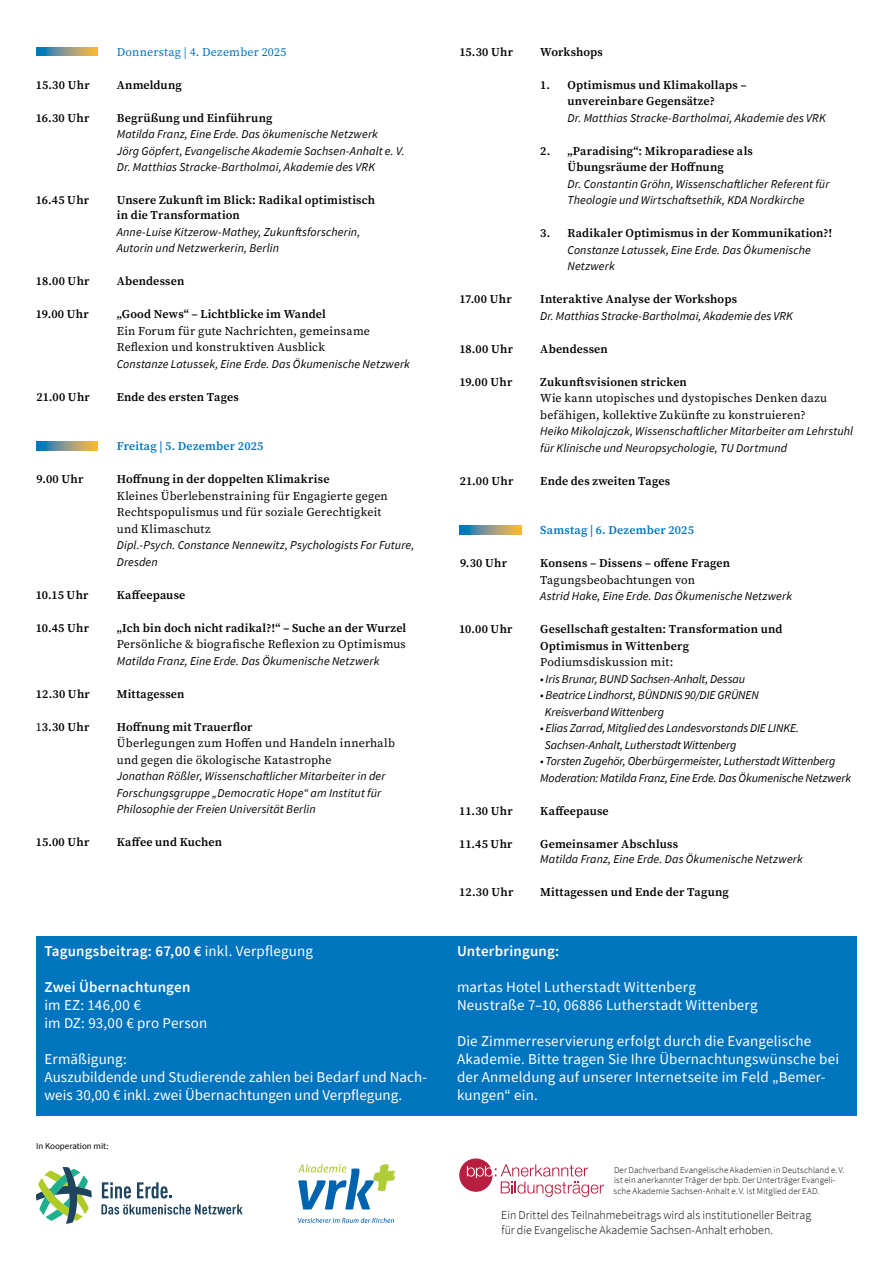
<style>
.page{position:relative;width:893px;height:1263px;background:#fff}
.page>*{position:absolute;margin:0;border:0;box-sizing:border-box;transform-origin:0 0}
.t1{font:15px/18px "Source Sans Pro";letter-spacing:.01em;color:#fff}
.t2{font:600 15px "Source Sans Pro";letter-spacing:.01em;color:#fff}
.t3{font:italic 12px/16.5px "Source Sans Pro";letter-spacing:.01em;color:#000}
.t4{font:600 12px/16.5px "Source Serif Pro";letter-spacing:.015em;color:#000}
.t5{font:12px/16.5px "Source Serif Pro";letter-spacing:.015em;color:#000}
.t6{font:italic 12px/16.5px "Source Sans Pro";letter-spacing:-.01em;color:#000}
.t7{font:300 12px/15px "Source Sans Pro";color:#000}
.t8{font:600 12px "Source Serif Pro";letter-spacing:.015em;color:#0075bf}
.t9{font:12px "Source Serif Pro";letter-spacing:.015em;color:#0075bf}
.t10{font:300 9px/10.5px "Source Sans Pro";letter-spacing:.01em;color:#000}
.t11{font:9px "Source Sans Pro";color:#000}
.s1{font-weight:400}
</style>
<div class="page">
<svg style="left:36px;top:47px;width:62px;height:9px"></svg>
<svg style="left:36px;top:442px;width:62px;height:8px"></svg>
<svg style="left:459px;top:526px;width:62px;height:8px"></svg>
<div style="left:36px;top:936px;width:821px;height:180px;background:#0075bf"></div>
<svg style="left:102px;top:1182px;width:29px;height:16px"></svg>
<svg style="left:137px;top:1182px;width:35px;height:16px"></svg>
<svg style="left:101px;top:1204px;width:142px;height:10px"></svg>
<svg style="left:36px;top:1167px;width:56px;height:57px"></svg>
<svg style="left:298px;top:1218px;width:96px;height:5px"></svg>
<svg style="left:298px;top:1164px;width:98px;height:45px"></svg>
<svg style="left:459px;top:1158px;width:145px;height:39px"></svg>
<p class="t9" style="left:117px;top:43px;width:171px">Donnerstag | 4. Dezember 2025</p>
<p class="t4" style="left:36px;top:76px;width:55px">15.30 Uhr</p>
<p class="t4" style="left:117px;top:76px;width:67px">Anmeldung</p>
<p class="t4" style="left:36px;top:109px;width:55px">16.30 Uhr</p>
<p class="t4" style="left:117px;top:109px;width:157px">Begrüßung und Einführung</p>
<p class="t3" style="left:117px;top:126px;width:289px">Matilda Franz, Eine Erde. Das ökumenische Netzwerk<br>Jörg Göpfert, Evangelische Akademie Sachsen-Anhalt e. V.<br>Dr. Matthias Stracke-Bartholmai, Akademie des VRK</p>
<p class="t4" style="left:36px;top:192px;width:55px">16.45 Uhr</p>
<p class="t4" style="left:117px;top:192px;width:260px;line-height:15px">Unsere Zukunft im Blick: Radikal optimistisch in die Transformation</p>
<p class="t3" style="left:117px;top:223px;width:245px">Anne-Luise Kitzerow-Mathey, Zukunftsforscherin,<br>Autorin und Netzwerkerin, Berlin</p>
<p class="t4" style="left:36px;top:273px;width:55px">18.00 Uhr</p>
<p class="t4" style="left:117px;top:273px;width:69px">Abendessen</p>
<p class="t4" style="left:36px;top:306px;width:54px">19.00 Uhr</p>
<p class="t4" style="left:117px;top:306px;width:211px">„Good News“ – Lichtblicke im Wandel</p>
<p class="t5" style="left:117px;top:322px;width:255px">Ein Forum für gute Nachrichten, gemeinsame<br>Reflexion und konstruktiven Ausblick</p>
<p class="t3" style="left:117px;top:355px;width:295px">Constanze Latussek, Eine Erde. Das Ökumenische Netzwerk</p>
<p class="t4" style="left:36px;top:388px;width:55px">21.00 Uhr</p>
<p class="t4" style="left:117px;top:388px;width:124px">Ende des ersten Tages</p>
<p class="t8" style="left:117px;top:438px;width:148px">Freitag | 5. Dezember 2025</p>
<p class="t4" style="left:37px;top:471px;width:48px">9.00 Uhr</p>
<p class="t4" style="left:117px;top:471px;width:214px">Hoffnung in der doppelten Klimakrise</p>
<p class="t5" style="left:117px;top:487px;width:273px">Kleines Überlebenstraining für Engagierte gegen<br>Rechtspopulismus und für soziale Gerechtigkeit und Klimaschutz</p>
<p class="t3" style="left:117px;top:537px;width:299px">Dipl.-Psych. Constance Nennewitz, Psychologists For Future,<br>Dresden</p>
<p class="t4" style="left:36px;top:586px;width:54px">10.15 Uhr</p>
<p class="t4" style="left:117px;top:586px;width:70px">Kaffeepause</p>
<p class="t4" style="left:36px;top:619px;width:55px">10.45 Uhr</p>
<p class="t4" style="left:117px;top:619px;width:291px">„Ich bin doch nicht radikal?!“ – Suche an der Wurzel</p>
<p class="t5" style="left:117px;top:636px;width:291px">Persönliche &amp; biografische Reflexion zu Optimismus</p>
<p class="t3" style="left:117px;top:652px;width:264px">Matilda Franz, Eine Erde. Das Ökumenische Netzwerk</p>
<p class="t4" style="left:36px;top:685px;width:56px">12.30 Uhr</p>
<p class="t4" style="left:117px;top:685px;width:69px">Mittagessen</p>
<p class="t4" style="left:36px;top:718px;width:55px"><span class="s1">1</span>3.30 Uhr</p>
<p class="t4" style="left:117px;top:718px;width:137px">Hoffnung mit Trauerflor</p>
<p class="t5" style="left:117px;top:735px;width:280px">Überlegungen zum Hoffen und Handeln innerhalb und gegen die ökologische Katastrophe</p>
<p class="t3" style="left:117px;top:768px;width:270px">Jonathan Rößler, Wissenschaftlicher Mitarbeiter in der<br>Forschungsgruppe „Democratic Hope“ am Institut für<br>Philosophie der Freien Universität Berlin</p>
<p class="t4" style="left:36px;top:834px;width:55px">15.00 Uhr</p>
<p class="t4" style="left:117px;top:834px;width:107px">Kaffee und Kuchen</p>
<p class="t2" style="left:45px;top:941px;width:270px">Tagungsbeitrag: 67,00 € <span class="s1">inkl. Verpflegung</span></p>
<p class="t2" style="left:45px;top:977px;width:147px">Zwei Übernachtungen</p>
<p class="t1" style="left:45px;top:996px;width:164px">im EZ: 146,00 €<br>im DZ: 93,00 € pro Person</p>
<p class="t1" style="left:45px;top:1050px;width:384px">Ermäßigung:<br>Auszubildende und Studierende zahlen bei Bedarf und Nach&shy;weis 30,00 € inkl. zwei Übernachtungen und Verpflegung.</p>
<p class="t11" style="left:36px;top:1140px;width:74px">In Kooperation mit:</p>
<p class="t4" style="left:459px;top:43px;width:55px">15.30 Uhr</p>
<p class="t4" style="left:540px;top:43px;width:64px">Workshops</p>
<p class="t4" style="left:540px;top:76px;width:208px;text-align:center">1. Optimismus und Klimakollaps – unvereinbare Gegensätze?</p>
<p class="t3" style="left:567px;top:109px;width:260px">Dr. Matthias Stracke-Bartholmai, Akademie des VRK</p>
<p class="t4" style="left:540px;top:142px;width:214px;text-align:center">2. „Paradising“: Mikroparadiese als<br>Übungsräume der Hoffnung</p>
<p class="t3" style="left:567px;top:175px;width:263px">Dr. Constantin Gröhn, Wissenschaftlicher Referent für<br>Theologie und Wirtschaftsethik, KDA Nordkirche</p>
<p class="t4" style="left:540px;top:225px;width:294px">3. Radikaler Optimismus in der Kommunikation?!</p>
<p class="t3" style="left:567px;top:241px;width:245px">Constanze Latussek, Eine Erde. Das Ökumenische<br>Netzwerk</p>
<p class="t4" style="left:459px;top:291px;width:54px">17.00 Uhr</p>
<p class="t4" style="left:540px;top:291px;width:198px">Interaktive Analyse der Workshops</p>
<p class="t3" style="left:540px;top:307px;width:254px">Dr. Matthias Stracke-Bartholmai, Akademie des VRK</p>
<p class="t4" style="left:459px;top:340px;width:55px">18.00 Uhr</p>
<p class="t4" style="left:540px;top:340px;width:69px">Abendessen</p>
<p class="t4" style="left:459px;top:373px;width:54px">19.00 Uhr</p>
<p class="t4" style="left:540px;top:373px;width:148px">Zukunftsvisionen stricken</p>
<p class="t5" style="left:540px;top:390px;width:289px">Wie kann utopisches und dystopisches Denken dazu befähigen, kollektive Zukünfte zu konstruieren?</p>
<p class="t3" style="left:540px;top:423px;width:314px">Heiko Mikolajczak, Wissenschaftlicher Mitarbeiter am Lehrstuhl für Klinische und Neuropsychologie, TU Dortmund</p>
<p class="t4" style="left:460px;top:472px;width:55px">21.00 Uhr</p>
<p class="t4" style="left:540px;top:472px;width:131px">Ende des zweiten Tages</p>
<p class="t8" style="left:540px;top:522px;width:155px">Samstag | 6. Dezember 2025</p>
<p class="t4" style="left:460px;top:555px;width:48px">9.30 Uhr</p>
<p class="t4" style="left:540px;top:555px;width:192px">Konsens – Dissens – offene Fragen</p>
<p class="t5" style="left:540px;top:571px;width:156px">Tagungsbeobachtungen von</p>
<p class="t3" style="left:540px;top:588px;width:253px">Astrid Hake, Eine Erde. Das Ökumenische Netzwerk</p>
<p class="t4" style="left:459px;top:621px;width:55px">10.00 Uhr</p>
<p class="t4" style="left:540px;top:621px;width:244px">Gesellschaft gestalten: Transformation und<br>Optimismus in Wittenberg</p>
<p class="t5" style="left:540px;top:654px;width:135px">Podiumsdiskussion mit:</p>
<p class="t6" style="left:540px;top:670px;width:206px">• Iris Brunar, BUND Sachsen-Anhalt, Dessau</p>
<p class="t3" style="left:545px;top:687px;width:215px;text-indent:-5px">• Beatrice Lindhorst, BÜNDNIS 90/DIE GRÜNEN<br>Kreisverband Wittenberg</p>
<p class="t6" style="left:545px;top:720px;width:256px;text-indent:-5px">• Elias Zarrad, Mitglied des Landesvorstands DIE LINKE.<br>Sachsen-Anhalt, Lutherstadt Wittenberg</p>
<p class="t6" style="left:540px;top:753px;width:312px">• Torsten Zugehör, Oberbürgermeister, Lutherstadt Wittenberg<br>Moderation: Matilda Franz, Eine Erde. Das Ökumenische Netzwerk</p>
<p class="t4" style="left:459px;top:802px;width:55px">11.30 Uhr</p>
<p class="t4" style="left:540px;top:802px;width:70px">Kaffeepause</p>
<p class="t4" style="left:459px;top:835px;width:55px">11.45 Uhr</p>
<p class="t4" style="left:540px;top:835px;width:139px">Gemeinsamer Abschluss</p>
<p class="t3" style="left:540px;top:850px;width:264px">Matilda Franz, Eine Erde. Das Ökumenische Netzwerk</p>
<p class="t4" style="left:459px;top:883px;width:56px">12.30 Uhr</p>
<p class="t4" style="left:540px;top:883px;width:190px">Mittagessen und Ende der Tagung</p>
<p class="t2" style="left:457px;top:941px;width:104px">Unterbringung:</p>
<p class="t1" style="left:457px;top:978px;width:302px">martas Hotel Lutherstadt Wittenberg<br>Neustraße 7–10, 06886 Lutherstadt Wittenberg</p>
<p class="t1" style="left:457px;top:1032px;width:384px">Die Zimmerreservierung erfolgt durch die Evangelische Akademie. Bitte tragen Sie Ihre Übernachtungswünsche bei der Anmeldung auf unserer Internetseite im Feld „Bemer&shy;kungen“ ein.</p>
<p class="t10" style="left:614px;top:1164px;width:232px">Der Dachverband Evangelische Akademien in Deutschland e.V. ist ein anerkannter Träger der bpb. Der Unterträger Evangeli&shy;sche Akademie Sachsen-Anhalt e.V. ist Mitglied der EAD.</p>
<p class="t7" style="left:501px;top:1208px;width:311px">Ein Drittel des Teilnahmebeitrags wird als institutioneller Beitrag für die Evangelische Akademie Sachsen-Anhalt erhoben.</p>
</div>
